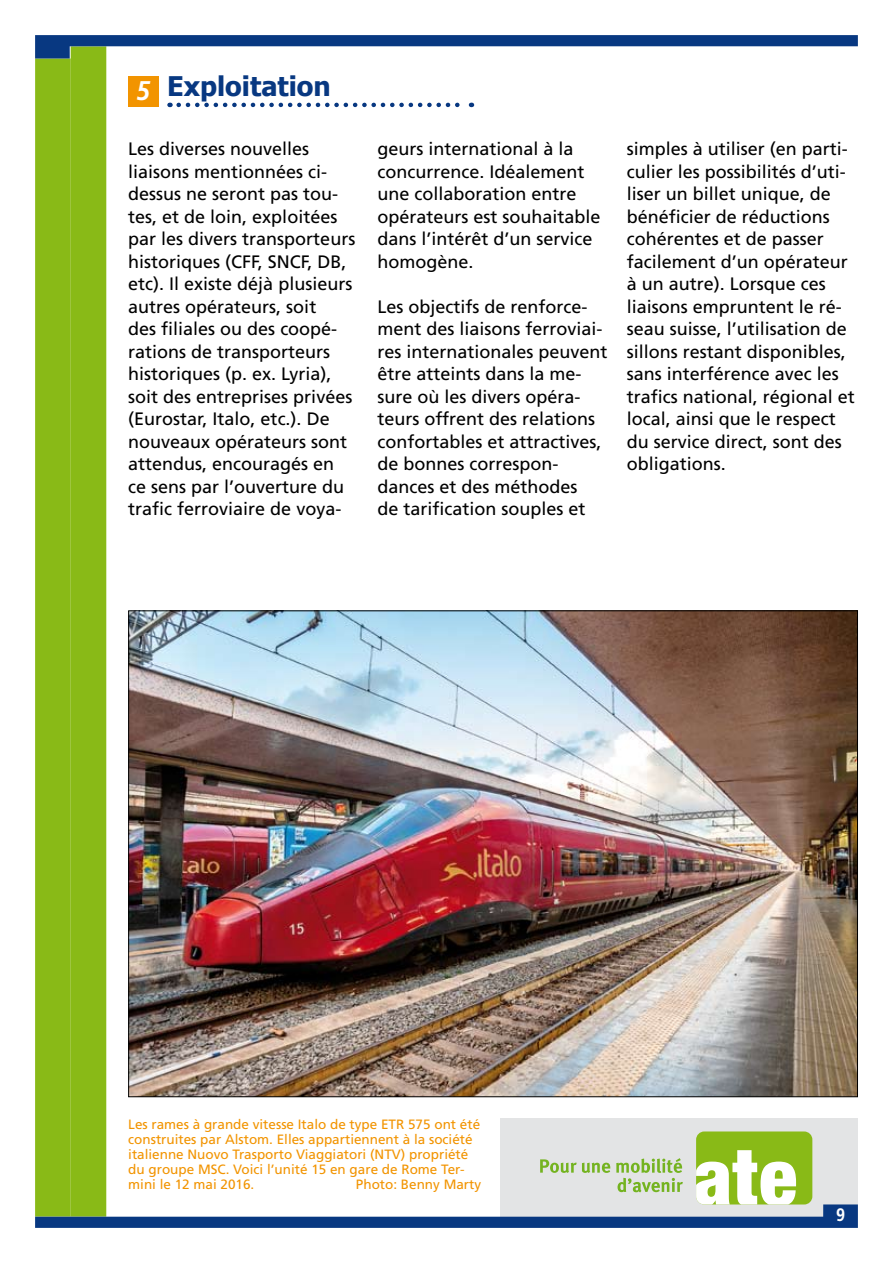
<style>
.page{position:relative;width:893px;height:1263px;background:#fff}
.page>*{position:absolute;margin:0;border:0;box-sizing:border-box;transform-origin:0 0}
.t1{font:700 27px "Tahoma";color:#083881}
.t2{font:18px/22.5px "Frutiger";color:#000}
.t3{font:700 18px "Frutiger";color:#fff;scale:.9 1}
.t4{font:13.5px/15px "Frutiger";color:#f29400}
.s1{font-family:"Frutiger";font-style:italic;color:#fff}
</style>
<div class="page">
<div style="left:35px;top:58px;width:36px;height:1158px;background:#89ba17"></div>
<div style="left:71px;top:46px;width:35px;height:1170px;background:#89ba17"></div>
<svg style="left:35px;top:35px;width:823px;height:24px"></svg>
<div style="left:501px;top:1118px;width:357px;height:110px;background:#e3e4e5"></div>
<div style="left:696px;top:1131px;width:116px;height:73px;background:#89ba17;border-radius:8px"></div>
<svg style="left:35px;top:1150px;width:823px;height:78px"></svg>
<svg style="left:179px;top:103px;width:293px;height:4px"></svg>
<div style="left:128px;top:76px;width:31px;height:31px;background:#f29400"></div>
<img style="left:130px;top:612px;width:726px;height:483px">
<h1 class="t1" style="left:136px;top:67px;width:196px"><span class="s1">5</span> Exploitation</h1>
<p class="t2" style="left:128px;top:138px;width:229px">Les diverses nouvelles liaisons mentionnées ci&shy;dessus ne seront pas tou&shy;tes, et de loin, exploitées par les divers transporteurs historiques (CFF, SNCF, DB, etc). Il existe déjà plusieurs autres opérateurs, soit<br>des filiales ou des coopé&shy;rations de transporteurs historiques (p. ex. Lyria), soit des entreprises privées (Eurostar, Italo, etc.). De nouveaux opérateurs sont attendus, encouragés en ce sens par l’ouverture du trafic ferroviaire de voya-</p>
<p class="t2" style="left:377px;top:138px;width:225px">geurs international à la concurrence. Idéalement une collaboration entre opérateurs est souhaitable dans l’intérêt d’un service homogène.</p>
<p class="t2" style="left:377px;top:295px;width:232px">Les objectifs de renforce&shy;ment des liaisons ferroviai&shy;res internationales peuvent être atteints dans la me&shy;sure où les divers opéra&shy;teurs offrent des relations confortables et attractives, de bonnes correspon&shy;dances et des méthodes<br>de tarification souples et</p>
<p class="t2" style="left:627px;top:138px;width:230px">simples à utiliser (en parti&shy;culier les possibilités d’uti&shy;liser un billet unique, de bénéficier de réductions cohérentes et de passer facilement d’un opérateur à un autre). Lorsque ces liaisons empruntent le ré&shy;seau suisse, l’utilisation de sillons restant disponibles, sans interférence avec les trafics national, régional et local, ainsi que le respect du service direct, sont des obligations.</p>
<p class="t4" style="left:128px;top:1117px;width:353px">Les rames à grande vitesse Italo de type ETR 575 ont été construites par Alstom. Elles appartiennent à la société italienne Nuovo Trasporto Viaggiatori (NTV) propriété du groupe MSC. Voici l’unité 15 en gare de Rome Ter&shy;mini le 12 mai 2016.</p>
<p class="t4" style="left:356px;top:1177px;width:127px">Photo: Benny Marty</p>
<p class="t3" style="left:836px;top:1204px;width:12px">9</p>
</div>
